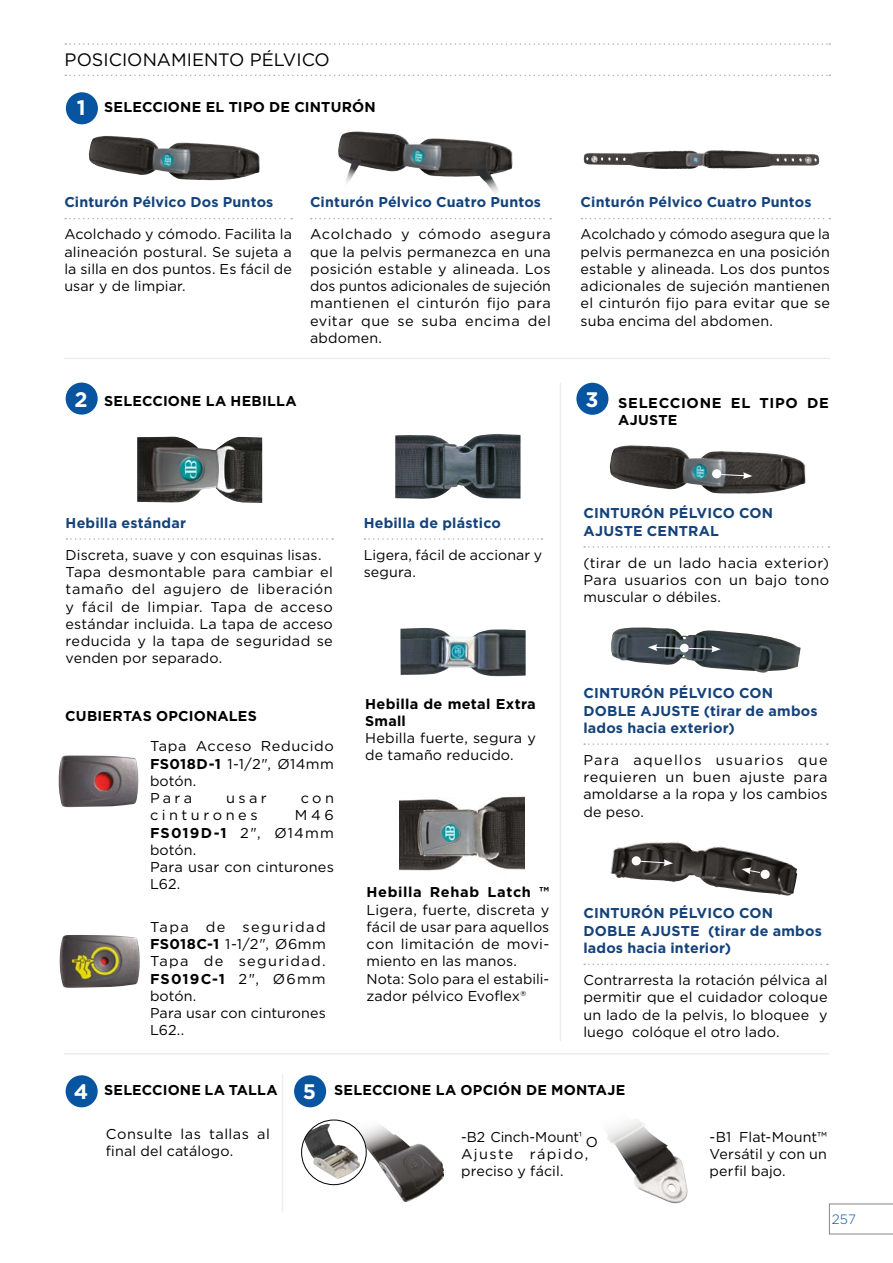
<style>
.page{position:relative;width:893px;height:1263px;background:#fff}
.page>*{position:absolute;margin:0;border:0;box-sizing:border-box;transform-origin:0 0}
.t1{font:700 21px "Gotham";color:#fff}
.t2{font:18px "Gotham";color:#000}
.t3{font:14.25px/17.2px "Gotham";letter-spacing:.01em;color:#000;text-align:justify}
.t4{font:700 14.25px/17.2px "Gotham";letter-spacing:.01em;color:#14427a}
.t5{font:700 14.25px/17.2px "Gotham";letter-spacing:.02em;color:#000}
.t6{font:14.25px/17.2px "Gotham";letter-spacing:.035em;color:#000}
.t7{font:14.25px/17.2px "Gotham";letter-spacing:.03em;color:#000}
.t8{font:700 14.25px/17.2px "Gotham";letter-spacing:.045em;color:#000}
.t9{font:700 14.25px "Gotham";letter-spacing:.04em;color:#000}
.t10{font:14.25px "Gotham";letter-spacing:.245em;color:#000}
.t11{font:300 13.5px "Gotham";color:#0755a0}
.s1{font-size:21px;color:#fff}
.s2{font-weight:700}
</style>
<div class="page">
<svg style="left:65px;top:43px;width:765px;height:2px"></svg>
<svg style="left:65px;top:75px;width:765px;height:1px"></svg>
<svg style="left:829px;top:1204px;width:64px;height:30px"></svg>
<img style="left:338px;top:131px;width:175px;height:46px">
<svg style="left:476px;top:173px;width:37px;height:20px"></svg>
<svg style="left:338px;top:162px;width:29px;height:21px"></svg>
<img style="left:350px;top:1143px;width:94px;height:59px">
<svg style="left:338px;top:1119px;width:79px;height:41px"></svg>
<svg style="left:302px;top:1120px;width:64px;height:65px"></svg>
<img style="left:305px;top:1124px;width:55px;height:55px">
<div style="left:301px;top:1120px;width:65px;height:65px;border:1px solid #000;border-radius:50%"></div>
<svg style="left:311px;top:218px;width:240px;height:1px"></svg>
<svg style="left:584px;top:546px;width:245px;height:2px"></svg>
<img style="left:610px;top:445px;width:196px;height:49px">
<svg style="left:720px;top:472px;width:32px;height:7px"></svg>
<div style="left:712px;top:469px;width:9px;height:10px;background:#fff;border-radius:50%"></div>
<svg style="left:364px;top:538px;width:178px;height:2px"></svg>
<img style="left:395px;top:434px;width:125px;height:65px">
<img style="left:400px;top:628px;width:126px;height:48px">
<img style="left:399px;top:796px;width:125px;height:75px">
<svg style="left:66px;top:538px;width:267px;height:2px"></svg>
<img style="left:89px;top:136px;width:171px;height:44px">
<svg style="left:65px;top:218px;width:227px;height:1px"></svg>
<svg style="left:581px;top:218px;width:249px;height:1px"></svg>
<img style="left:58px;top:755px;width:80px;height:52px">
<img style="left:60px;top:935px;width:80px;height:53px">
<div style="left:66px;top:92px;width:32px;height:32px;background:#0755a0;border-radius:50%"></div>
<hr style="left:64px;top:358px;width:766px;height:1px;background:#ededed">
<hr style="left:64px;top:1053px;width:765px;height:1px;background:#ededed">
<hr style="left:282px;top:1073px;width:1px;height:139px;background:#ededed">
<hr style="left:560px;top:383px;width:1px;height:658px;background:#ededed">
<img style="left:610px;top:842px;width:66px;height:36px">
<svg style="left:742px;top:867px;width:19px;height:7px"></svg>
<svg style="left:760px;top:869px;width:10px;height:10px"></svg>
<svg style="left:640px;top:859px;width:33px;height:7px"></svg>
<div style="left:632px;top:856px;width:9px;height:9px;background:#fff;border-radius:50%"></div>
<svg style="left:584px;top:963px;width:244px;height:2px"></svg>
<img style="left:611px;top:627px;width:190px;height:46px">
<svg style="left:688px;top:645px;width:33px;height:7px"></svg>
<svg style="left:680px;top:643px;width:9px;height:10px"></svg>
<svg style="left:648px;top:644px;width:33px;height:7px"></svg>
<svg style="left:584px;top:743px;width:244px;height:2px"></svg>
<img style="left:632px;top:1171px;width:55px;height:32px">
<svg style="left:607px;top:1120px;width:77px;height:51px"></svg>
<img style="left:583px;top:150px;width:140px;height:19px">
<img style="left:137px;top:437px;width:125px;height:66px">
<div style="left:66px;top:383px;width:32px;height:32px;background:#0755a0;border-radius:50%"></div>
<div style="left:576px;top:383px;width:32px;height:32px;background:#0755a0;border-radius:50%"></div>
<div style="left:66px;top:1075px;width:32px;height:32px;background:#0755a0;border-radius:50%"></div>
<div style="left:294px;top:1075px;width:32px;height:32px;background:#0755a0;border-radius:50%"></div>
<p class="t2" style="left:65px;top:48px;width:267px">POSICIONAMIENTO PÉLVICO</p>
<p class="t5" style="left:77px;top:98px;width:300px"><span class="s1">1</span> SELECCIONE EL TIPO DE CINTURÓN</p>
<p class="t4" style="left:64px;top:193px;width:210px">Cinturón Pélvico Dos Puntos</p>
<p class="t3" style="left:64px;top:225px;width:229px">Acolchado y cómodo. Facilita la alineación postural. Se sujeta a la silla en dos puntos. Es fácil de usar y de limpiar.</p>
<p class="t4" style="left:310px;top:193px;width:232px">Cinturón Pélvico Cuatro Puntos</p>
<p class="t3" style="left:310px;top:225px;width:242px">Acolchado y cómodo asegura que la pelvis permanezca en una posición estable y alineada. Los dos puntos adicionales de sujeción mantienen el cinturón fijo para evitar que se suba encima del abdomen.</p>
<p class="t4" style="left:581px;top:193px;width:232px">Cinturón Pélvico Cuatro Puntos</p>
<p class="t3" style="left:581px;top:225px;width:251px">Acolchado y cómodo asegura que la pelvis permanezca en una posición estable y alineada. Los dos puntos adicionales de sujeción mantienen el cinturón fijo para evitar que se suba encima del abdomen.</p>
<h1 class="t1" style="left:75px;top:385px;width:15px">2</h1>
<h1 class="t1" style="left:585px;top:385px;width:15px">3</h1>
<p class="t5" style="left:104px;top:392px;width:194px">SELECCIONE LA HEBILLA</p>
<p class="t8" style="left:618px;top:394px;width:212px">SELECCIONE EL TIPO DE<br>AJUSTE</p>
<p class="t4" style="left:66px;top:514px;width:122px">Hebilla estándar</p>
<p class="t3" style="left:66px;top:546px;width:269px;text-align:left">Discreta, suave y con esquinas lisas.<br>Tapa desmontable para cambiar el tamaño del agujero de liberación y fácil de limpiar. Tapa de acceso estándar incluida. La tapa de acceso reducida y la tapa de seguridad se venden por separado.</p>
<p class="t5" style="left:65px;top:707px;width:193px">CUBIERTAS OPCIONALES</p>
<p class="t6" style="left:150px;top:737px;width:185px">Tapa Acceso Reducido<br><span class="s2">FS018D-1</span> 1-1/2", Ø14mm botón.<br>Para</p>
<p class="t3" style="left:226px;top:789px;width:42px">usar</p>
<p class="t3" style="left:301px;top:789px;width:35px">con</p>
<p class="t10" style="left:150px;top:806px;width:109px">cinturones</p>
<p class="t3" style="left:150px;top:806px;width:185px;text-align:left;text-indent:145px">M46<br><span class="s2">FS019D-1</span> 2", Ø14mm botón.<br>Para usar con cinturones<br>L62.</p>
<p class="t3" style="left:150px;top:918px;width:177px;text-align:left">Tapa de seguridad<br><span class="s2">FS018C-1</span> 1-1/2", Ø6mm<br>Tapa de seguridad.<br><span class="s2">FS019C-1</span> 2", Ø6mm botón.<br>Para usar con cinturones<br>L62..</p>
<p class="t4" style="left:364px;top:514px;width:139px">Hebilla de plástico</p>
<p class="t3" style="left:364px;top:546px;width:180px">Ligera, fácil de accionar y segura.</p>
<p class="t5" style="left:365px;top:695px;width:172px">Hebilla de metal Extra<br>Small</p>
<p class="t3" style="left:365px;top:729px;width:172px">Hebilla fuerte, segura y de tamaño reducido.</p>
<p class="t9" style="left:366px;top:883px;width:184px">Hebilla Rehab Latch ™</p>
<p class="t3" style="left:366px;top:901px;width:184px;text-align:left">Ligera, fuerte, discreta y fácil de usar para aquellos con limitación de movi&shy;miento en las manos.<br>Nota: Solo para el estabili&shy;zador pélvico Evoflex®</p>
<p class="t4" style="left:583px;top:504px;width:191px">CINTURÓN PÉLVICO CON<br>AJUSTE CENTRAL</p>
<p class="t3" style="left:583px;top:554px;width:247px">(tirar de un lado hacia exterior)<br>Para usuarios con un bajo tono muscular o débiles.</p>
<p class="t4" style="left:583px;top:684px;width:236px">CINTURÓN PÉLVICO CON<br>DOBLE AJUSTE (tirar de ambos lados hacia exterior)</p>
<p class="t3" style="left:583px;top:751px;width:246px">Para aquellos usuarios que requieren un buen ajuste para amoldarse a la ropa y los cambios de peso.</p>
<p class="t4" style="left:583px;top:905px;width:240px">CINTURÓN PÉLVICO CON<br>DOBLE AJUSTE (tirar de ambos lados hacia interior)</p>
<p class="t3" style="left:583px;top:971px;width:246px">Contrarresta la rotación pélvica al permitir que el cuidador coloque un lado de la pelvis, lo bloquee y luego colóque el otro lado.</p>
<p class="t5" style="left:104px;top:1081px;width:175px">SELECCIONE LA TALLA</p>
<p class="t5" style="left:334px;top:1081px;width:293px">SELECCIONE LA OPCIÓN DE MONTAJE</p>
<h1 class="t1" style="left:74px;top:1078px;width:16px">4</h1>
<h1 class="t1" style="left:303px;top:1078px;width:15px">5</h1>
<p class="t7" style="left:106px;top:1125px;width:165px">Consulte las tallas al final del catálogo.</p>
<p class="t3" style="left:461px;top:1128px;width:129px">-B2 Cinch-Mount™ Ajuste rápido, preciso y fácil.</p>
<p class="t3" style="left:586px;top:1133px;width:14px">O</p>
<p class="t3" style="left:709px;top:1127px;width:119px">-B1 Flat-Mount™ Versátil y con un perfil bajo.</p>
<p class="t11" style="left:832px;top:1211px;width:26px">257</p>
</div>
